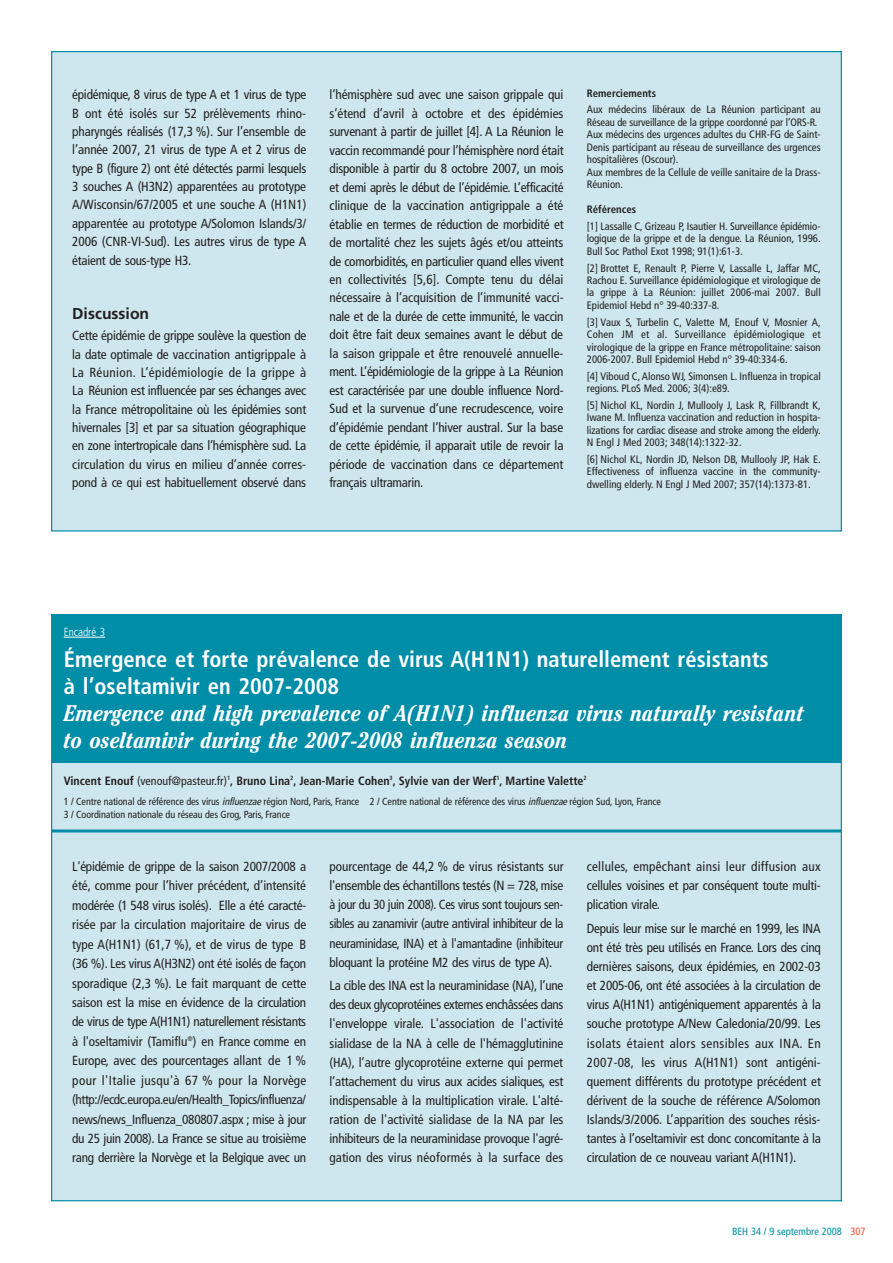
<style>
.page{position:relative;width:893px;height:1263px;background:#fff}
.page>*{position:absolute;margin:0;border:0;box-sizing:border-box;transform-origin:0 0}
.t1{font:italic 700 condensed 22.5px/27px "Cheltenham";color:#fff}
.t2{font:700 condensed 22.5px/27px "Frutiger";color:#fff}
.t3{font:700 15.75px "Frutiger";color:#231f20}
.t4{font:condensed 13.2px/18.5px "Frutiger";letter-spacing:-.02em;color:#231f20;text-align:justify}
.t5{font:700 condensed 12px "Frutiger";color:#231f20}
.t6{font:300 condensed 11.7px "Frutiger";letter-spacing:-.005em;color:#fff}
.t7{font:condensed 10.8px/12.3px "Frutiger";color:#231f20;text-align:justify}
.t8{font:700 condensed 10.8px "Frutiger";color:#231f20}
.t9{font:condensed 10.5px "Frutiger";color:#008da8}
.t10{font:condensed 10.2px/12.3px "Frutiger";letter-spacing:-.01em;color:#231f20}
.s1{font-weight:400}
.s2{font-style:italic}
.s3{color:#ef5032}
</style>
<div class="page">
<div style="left:52px;top:52px;width:789px;height:479px;background:#cee7ee"></div>
<div style="left:52px;top:615px;width:789px;height:586px;background:#cee7ee"></div>
<div style="left:51px;top:614px;width:791px;height:149px;background:#008da8"></div>
<hr style="left:64px;top:637px;width:41px;height:1px;background:#fff">
<hr style="left:51px;top:829px;width:791px;height:3px;background:#008da8">
<p class="t4" style="left:72px;top:87px;width:236px">épidémique, 8 virus de type A et 1 virus de type B ont été isolés sur 52 prélèvements rhino&shy;pharyngés réalisés (17,3 %). Sur l’ensemble de l’année 2007, 21 virus de type A et 2 virus de type B (figure 2) ont été détectés parmi lesquels 3 souches A (H3N2) apparentées au prototype A/Wisconsin/67/2005 et une souche A (H1N1) apparentée au prototype A/Solomon Islands/3/ 2006 (CNR-VI-Sud). Les autres virus de type A étaient de sous-type H3.</p>
<p class="t3" style="left:72px;top:307px;width:78px">Discussion</p>
<p class="t4" style="left:72px;top:328px;width:236px">Cette épidémie de grippe soulève la question de la date optimale de vaccination antigrippale à La Réunion. L’épidémiologie de la grippe à La Réunion est influencée par ses échanges avec la France métropolitaine où les épidémies sont hivernales [3] et par sa situation géographique en zone intertropicale dans l’hémisphère sud. La circulation du virus en milieu d’année corres&shy;pond à ce qui est habituellement observé dans</p>
<p class="t4" style="left:330px;top:86px;width:236px">l’hémisphère sud avec une saison grippale qui s’étend d’avril à octobre et des épidémies survenant à partir de juillet [4]. A La Réunion le vaccin recommandé pour l’hémisphère nord était disponible à partir du 8 octobre 2007, un mois et demi après le début de l’épidémie. L’efficacité clinique de la vaccination antigrippale a été établie en termes de réduction de morbidité et de mortalité chez les sujets âgés et/ou atteints de comorbidités, en particulier quand elles vivent en collectivités [5,6]. Compte tenu du délai nécessaire à l’acquisition de l’immunité vacci&shy;nale et de la durée de cette immunité, le vaccin doit être fait deux semaines avant le début de la saison grippale et être renouvelé annuelle&shy;ment. L’épidémiologie de la grippe à La Réunion est caractérisée par une double influence Nord-Sud et la survenue d’une recrudescence, voire d’épidémie pendant l’hiver austral. Sur la base de cette épidémie, il apparait utile de revoir la période de vaccination dans ce département français ultramarin.</p>
<p class="t8" style="left:587px;top:89px;width:71px">Remerciements</p>
<p class="t7" style="left:587px;top:104px;width:235px;text-align:left">Aux médecins libéraux de La Réunion participant au Réseau de surveillance de la grippe coordonné par l’ORS-R.<br>Aux médecins des urgences adultes du CHR-FG de Saint-Denis participant au réseau de surveillance des urgences hospitalières (Oscour).<br>Aux membres de la Cellule de veille sanitaire de la Drass-Réunion.</p>
<p class="t8" style="left:587px;top:205px;width:51px">Références</p>
<p class="t7" style="left:587px;top:221px;width:235px">[1] Lassalle C, Grizeau P, Isautier H. Surveillance épidémio&shy;logique de la grippe et de la dengue. La Réunion, 1996.<br>Bull Soc Pathol Exot 1998; 91(1):61-3.</p>
<p class="t7" style="left:587px;top:263px;width:235px">[2] Brottet E, Renault P, Pierre V, Lassalle L, Jaffar MC, Rachou E. Surveillance épidémiologique et virologique de la grippe à La Réunion: juillet 2006-mai 2007. Bull Epidemiol Hebd n° 39-40:337-8.</p>
<p class="t7" style="left:587px;top:317px;width:235px">[3] Vaux S, Turbelin C, Valette M, Enouf V, Mosnier A, Cohen JM et al. Surveillance épidémiologique et virologique de la grippe en France métropolitaine: saison 2006-2007. Bull Epidemiol Hebd n° 39-40:334-6.</p>
<p class="t7" style="left:587px;top:371px;width:235px">[4] Viboud C, Alonso WJ, Simonsen L. Influenza in tropical regions. PLoS Med. 2006; 3(4):e89.</p>
<p class="t7" style="left:587px;top:400px;width:235px">[5] Nichol KL, Nordin J, Mullooly J, Lask R, Fillbrandt K, Iwane M. Influenza vaccination and reduction in hospita&shy;lizations for cardiac disease and stroke among the elderly.<br>N Engl J Med 2003; 348(14):1322-32.</p>
<p class="t7" style="left:587px;top:454px;width:235px">[6] Nichol KL, Nordin JD, Nelson DB, Mullooly JP, Hak E.<br>Effectiveness of influenza vaccine in the community&shy;dwelling elderly. N Engl J Med 2007; 357(14):1373-81.</p>
<p class="t6" style="left:64px;top:627px;width:43px">Encadré 3</p>
<h1 class="t2" style="left:64px;top:648px;width:706px">Émergence et forte prévalence de virus A(H1N1) naturellement résistants à l’oseltamivir en 2007-2008</h1>
<h1 class="t1" style="left:64px;top:702px;width:742px">Emergence and high prevalence of A(H1N1) influenza virus naturally resistant to oseltamivir during the 2007-2008 influenza season</h1>
<p class="t5" style="left:64px;top:775px;width:524px">Vincent Enouf <span class="s1">(venouf@pasteur.fr)</span><sup>1</sup>, Bruno Lina<sup>2</sup>, Jean-Marie Cohen<sup>3</sup>, Sylvie van der Werf<sup>1</sup>, Martine Valette<sup>2</sup></p>
<p class="t10" style="left:64px;top:797px;width:599px">1 / Centre national de référence des virus <span class="s2">influenzae</span>région Nord, Paris, France 2 / Centre national de référence des virus <span class="s2">influenzae</span>région Sud, Lyon, France<br>3 / Coordination nationale du réseau des Grog, Paris, France</p>
<p class="t4" style="left:72px;top:858px;width:236px;line-height:19.4px">L'épidémie de grippe de la saison 2007/2008 a été, comme pour l’hiver précédent, d’intensité modérée (1 548 virus isolés). Elle a été caracté&shy;risée par la circulation majoritaire de virus de type A(H1N1) (61,7 %), et de virus de type B (36 %). Les virus A(H3N2) ont été isolés de façon sporadique (2,3 %). Le fait marquant de cette saison est la mise en évidence de la circulation de virus de type A(H1N1) naturellement résistants à l'oseltamivir (Tamiflu<sup>®</sup>) en France comme en Europe, avec des pourcentages allant de 1 % pour l'Italie jusqu'à 67 % pour la Norvège (http://ecdc.europa.eu/en/Health_Topics/influenza/ news/news_Influenza_080807.aspx ; mise à jour du 25 juin 2008). La France se situe au troisième rang derrière la Norvège et la Belgique avec un</p>
<p class="t4" style="left:330px;top:858px;width:236px;line-height:19.2px">pourcentage de 44,2 % de virus résistants sur l'ensemble des échantillons testés (N = 728, mise à jour du 30 juin 2008). Ces virus sont toujours sen&shy;sibles au zanamivir (autre antiviral inhibiteur de la neuraminidase, INA) et à l'amantadine (inhibiteur bloquant la protéine M2 des virus de type A).</p>
<p class="t4" style="left:330px;top:977px;width:235px;line-height:19px">La cible des INA est la neuraminidase (NA), l’une des deux glycoprotéines externes enchâssées dans l'enveloppe virale. L'association de l'activité sialidase de la NA à celle de l'hémagglutinine (HA), l’autre glycoprotéine externe qui permet l’attachement du virus aux acides sialiques, est indispensable à la multiplication virale. L'alté&shy;ration de l'activité sialidase de la NA par les inhibiteurs de la neuraminidase provoque l'agré&shy;gation des virus néoformés à la surface des</p>
<p class="t4" style="left:587px;top:858px;width:235px;line-height:19.2px">cellules, empêchant ainsi leur diffusion aux cellules voisines et par conséquent toute multi&shy;plication virale.</p>
<p class="t4" style="left:587px;top:920px;width:236px;line-height:19px">Depuis leur mise sur le marché en 1999, les INA ont été très peu utilisés en France. Lors des cinq dernières saisons, deux épidémies, en 2002-03 et 2005-06, ont été associées à la circulation de virus A(H1N1) antigéniquement apparentés à la souche prototype A/New Caledonia/20/99. Les isolats étaient alors sensibles aux INA. En 2007-08, les virus A(H1N1) sont antigéni&shy;quement différents du prototype précédent et dérivent de la souche de référence A/Solomon Islands/3/2006. L’apparition des souches résis&shy;tantes à l’oseltamivir est donc concomitante à la circulation de ce nouveau variant A(H1N1).</p>
<p class="t9" style="left:732px;top:1227px;width:135px">BEH 34 / 9 septembre 2008 <span class="s3">307</span></p>
</div>
